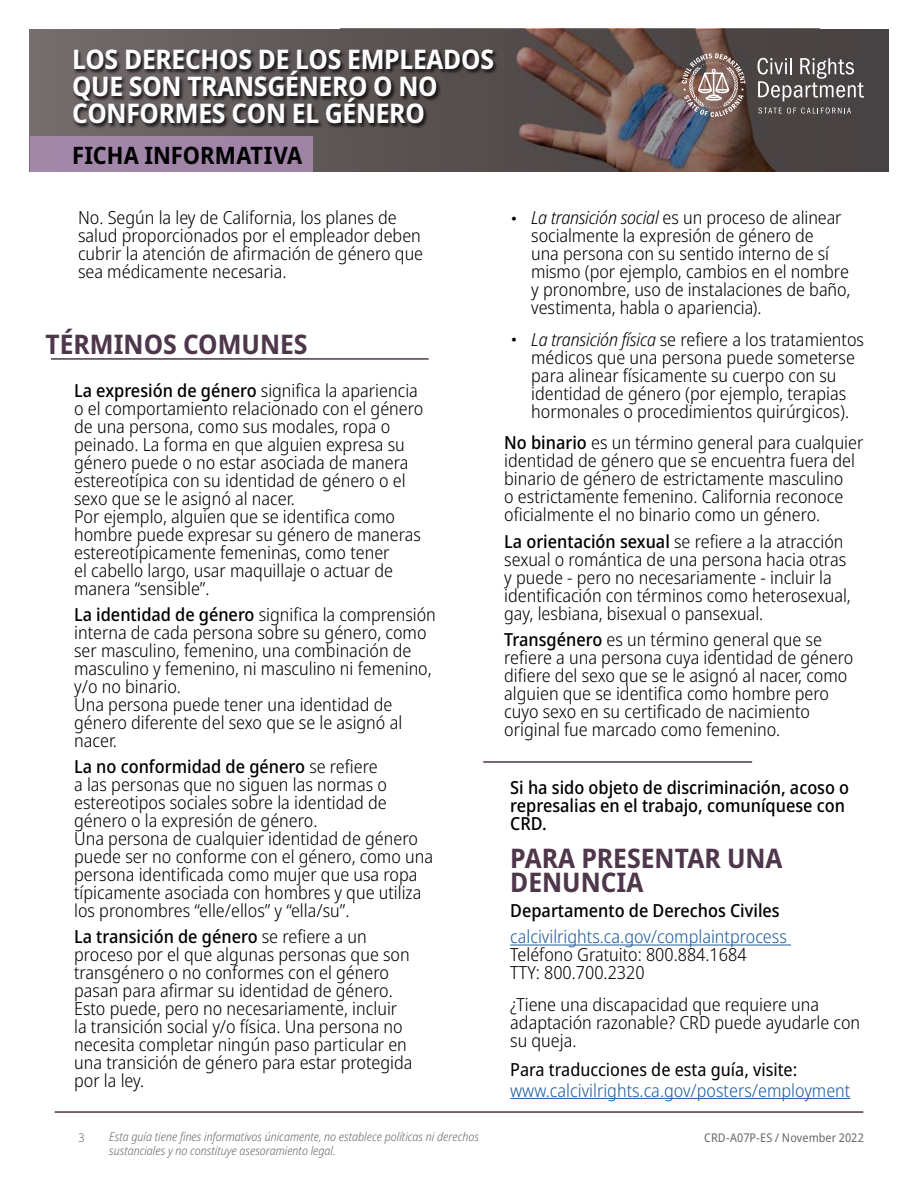
<style>
.page{position:relative;width:918px;height:1188px;background:#fff}
.page>*{position:absolute;margin:0;border:0;box-sizing:border-box;transform-origin:0 0}
.t1{font:700 semi-condensed 27px/27px "Noto Sans";letter-spacing:-.01em;color:#fff}
.t2{font:700 semi-condensed 27px/24px "Noto Sans";color:#4e364b}
.t3{font:700 semi-condensed 24px "Noto Sans";color:#000}
.t4{font:300 semi-condensed 18px/18px "Noto Sans";color:#000}
.t5{font:500 semi-condensed 18px/18px "Noto Sans";color:#000}
.t6{font:300 semi-condensed 18px "Noto Sans";color:#205e9e}
.t7{font:semi-condensed 18px "Noto Sans";color:#000}
.t8{font:italic 300 semi-condensed 12px/13.5px "Noto Sans";color:#696a6d}
.t9{font:semi-condensed 12px "Noto Sans";letter-spacing:.005em;color:#696a6d}
.t10{font:300 semi-condensed 12px "Noto Sans";color:#696a6d}
.s1{font-weight:500}
.s2{font-family:"Proxima Nova";font-weight:400;font-stretch:normal}
.s3{font-style:italic}
</style>
<div class="page">
<hr style="left:483px;top:761px;width:269px;height:2px;background:#4e364b">
<svg style="left:30px;top:29px;width:858px;height:142px;background:#5e5150"></svg>
<div style="left:30px;top:136px;width:282px;height:35px;background:#a185a7"></div>
<hr style="left:55px;top:1111px;width:808px;height:2px;background:#4e364b">
<hr style="left:51px;top:358px;width:378px;height:2px;background:#4e364b">
<svg style="left:757px;top:58px;width:107px;height:43px;background:#706c6c"></svg>
<svg style="left:758px;top:108px;width:93px;height:6px"></svg>
<svg style="left:682px;top:53px;width:63px;height:64px;background:#8d7a75"></svg>
<hr style="left:510px;top:1098px;width:340px;height:1px;background:#205e9e">
<hr style="left:510px;top:945px;width:281px;height:1px;background:#205e9e">
<div style="left:72px;top:49px;width:426px;height:80px;background:#000;opacity:.75"></div>
<h1 class="t1" style="left:72px;top:47px;width:424px">LOS DERECHOS DE LOS EMPLEADOS<br>QUE SON TRANSGÉNERO O NO<br>CONFORMES CON EL GÉNERO</h1>
<h2 class="t3" style="left:72px;top:138px;width:232px">FICHA INFORMATIVA</h2>
<p class="t4" style="left:78px;top:209px;width:347px">No. Según la ley de California, los planes de salud proporcionados por el empleador deben cubrir la atención de afirmación de género que sea médicamente necesaria.</p>
<h2 class="t2" style="left:46px;top:333px;width:263px">TÉRMINOS COMUNES</h2>
<p class="t4" style="left:74px;top:382px;width:351px"><span class="s1">La expresión de género</span> significa la apariencia o el comportamiento relacionado con el género de una persona, como sus modales, ropa o peinado. La forma en que alguien expresa su género puede o no estar asociada de manera estereotípica con su identidad de género o el sexo que se le asignó al nacer.<br>Por ejemplo, alguien que se identifica como hombre puede expresar su género de maneras estereotípicamente femeninas, como tener<br>el cabello largo, usar maquillaje o actuar de manera “sensible”.</p>
<p class="t4" style="left:74px;top:606px;width:363px"><span class="s1">La identidad de género</span> significa la comprensión interna de cada persona sobre su género, como ser masculino, femenino, una combinación de masculino y femenino, ni masculino ni femenino, y/o no binario.</p>
<p class="t4" style="left:74px;top:696px;width:330px">Una persona puede tener una identidad de género diferente del sexo que se le asignó al nacer.</p>
<p class="t4" style="left:74px;top:758px;width:360px"><span class="s1">La no conformidad de género</span> se refiere<br>a las personas que no siguen las normas o estereotipos sociales sobre la identidad de género o la expresión de género.<br>Una persona de cualquier identidad de género puede ser no conforme con el género, como una persona identificada como mujer que usa ropa típicamente asociada con hombres y que utiliza los pronombres “elle/ellos” y “ella/su”.</p>
<p class="t4" style="left:74px;top:928px;width:340px"><span class="s1">La transición de género</span> se refiere a un proceso por el que algunas personas que son transgénero o no conformes con el género pasan para afirmar su identidad de género.<br>Esto puede, pero no necesariamente, incluir la transición social y/o física. Una persona no necesita completar ningún paso particular en una transición de género para estar protegida por la ley.</p>
<p class="t4" style="left:531px;top:209px;width:321px;text-indent:-20px"><span class="s2">•</span> <span class="s3">La transición social</span> es un proceso de alinear socialmente la expresión de género de<br>una persona con su sentido interno de sí mismo (por ejemplo, cambios en el nombre y pronombre, uso de instalaciones de baño, vestimenta, habla o apariencia).</p>
<p class="t4" style="left:531px;top:331px;width:334px;text-indent:-20px"><span class="s2">•</span> <span class="s3">La transición física</span> se refiere a los tratamientos médicos que una persona puede someterse para alinear físicamente su cuerpo con su identidad de género (por ejemplo, terapias hormonales o procedimientos quirúrgicos).</p>
<p class="t4" style="left:504px;top:434px;width:361px"><span class="s1">No binario</span> es un término general para cualquier identidad de género que se encuentra fuera del binario de género de estrictamente masculino<br>o estrictamente femenino. California reconoce oficialmente el no binario como un género.</p>
<p class="t4" style="left:504px;top:533px;width:348px"><span class="s1">La orientación sexual</span> se refiere a la atracción sexual o romántica de una persona hacia otras y puede - pero no necesariamente - incluir la identificación con términos como heterosexual, gay, lesbiana, bisexual o pansexual.</p>
<p class="t4" style="left:504px;top:631px;width:351px"><span class="s1">Transgénero</span> es un término general que se refiere a una persona cuya identidad de género difiere del sexo que se le asignó al nacer, como alguien que se identifica como hombre pero cuyo sexo en su certificado de nacimiento original fue marcado como femenino.</p>
<p class="t5" style="left:510px;top:778px;width:341px">Si ha sido objeto de discriminación, acoso o represalias en el trabajo, comuníquese con<br>CRD.</p>
<h2 class="t2" style="left:510px;top:847px;width:274px">PARA PRESENTAR UNA<br>DENUNCIA</h2>
<p class="t5" style="left:510px;top:902px;width:271px">Departamento de Derechos Civiles</p>
<p class="t6" style="left:510px;top:924px;width:278px">calcivilrights.ca.gov/complaintprocess</p>
<p class="t4" style="left:510px;top:946px;width:238px">Teléfono Gratuito: 800.884.1684</p>
<p class="t4" style="left:510px;top:964px;width:136px">TTY: 800.700.2320</p>
<p class="t4" style="left:510px;top:996px;width:352px">¿Tiene una discapacidad que requiere una adaptación razonable? CRD puede ayudarle con su queja.</p>
<p class="t7" style="left:510px;top:1057px;width:289px">Para traducciones de esta guía, visite:</p>
<p class="t6" style="left:510px;top:1078px;width:342px">www.calcivilrights.ca.gov/posters/employment</p>
<p class="t10" style="left:79px;top:1129px;width:8px">3</p>
<p class="t8" style="left:109px;top:1131px;width:371px">Esta guía tiene fines informativos únicamente, no establece políticas ni derechos sustanciales y no constituye asesoramiento legal.</p>
<p class="t9" style="left:704px;top:1129px;width:161px">CRD-A07P-ES / November 2022</p>
</div>
